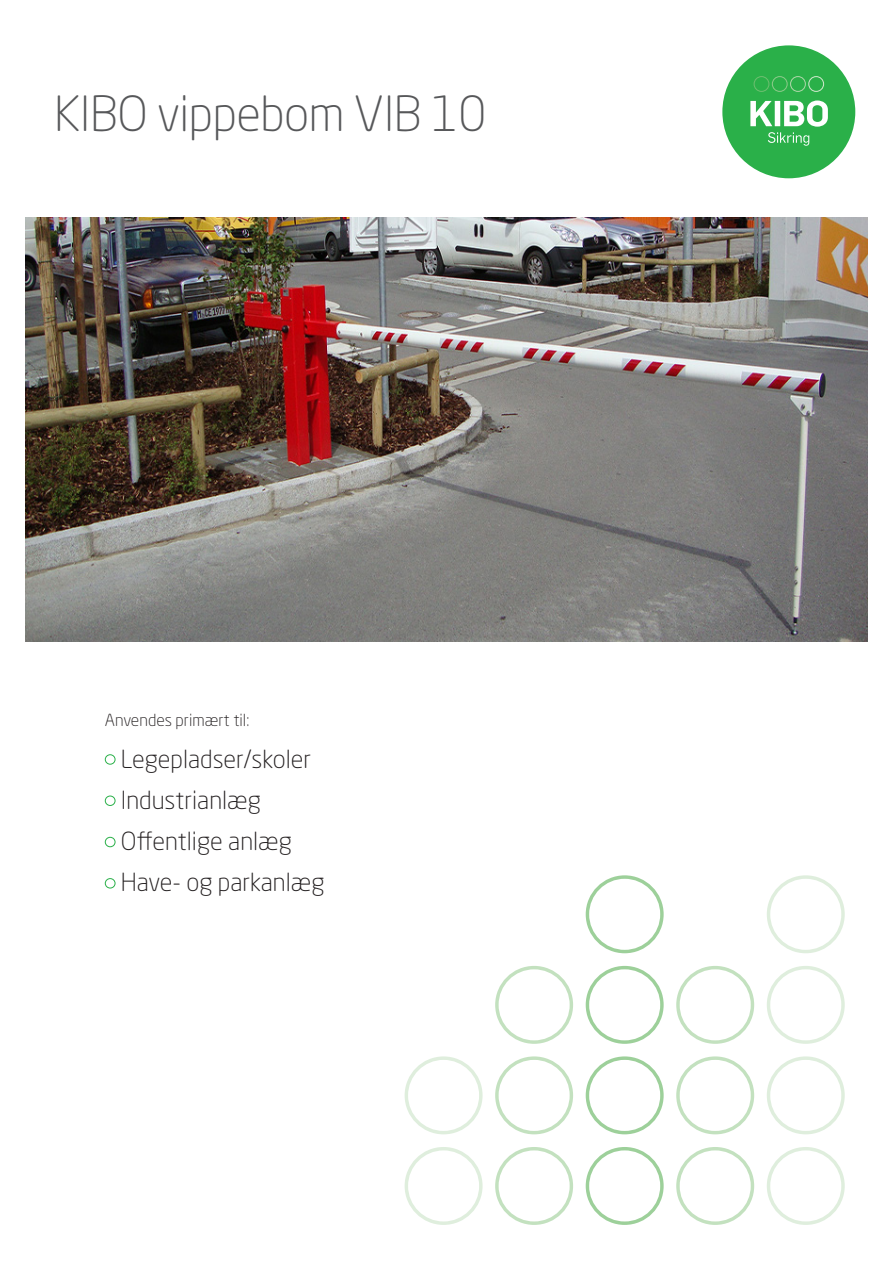
<style>
.page{position:relative;width:893px;height:1263px;background:#fff}
.page>*{position:absolute;margin:0;border:0;box-sizing:border-box;transform-origin:0 0}
.t1{font:300 48px "Neo Sans Std";letter-spacing:-.01em;color:#57585a}
.t2{font:300 24.75px "Neo Sans Std";color:#231f20}
.t3{font:300 16.5px "Neo Sans Std";color:#231f20}
</style>
<div class="page">
<div style="left:105px;top:754px;width:10px;height:10px;border:1px solid #2ab049;border-radius:50%"></div>
<div style="left:105px;top:796px;width:10px;height:10px;border:1px solid #2ab049;border-radius:50%"></div>
<div style="left:105px;top:837px;width:10px;height:10px;border:1px solid #2ab049;border-radius:50%"></div>
<div style="left:105px;top:878px;width:10px;height:10px;border:1px solid #2ab049;border-radius:50%"></div>
<img style="left:26px;top:218px;width:841px;height:423px">
<div style="left:722px;top:45px;width:133px;height:133px;background:#2ab049;border-radius:50%"></div>
<svg style="left:750px;top:100px;width:78px;height:46px"></svg>
<svg style="left:754px;top:76px;width:70px;height:16px"></svg>
<svg style="left:405px;top:1147px;width:78px;height:78px"></svg>
<svg style="left:495px;top:1147px;width:78px;height:78px"></svg>
<svg style="left:495px;top:966px;width:78px;height:78px"></svg>
<svg style="left:405px;top:1056px;width:78px;height:78px"></svg>
<svg style="left:495px;top:1056px;width:78px;height:78px"></svg>
<svg style="left:586px;top:1147px;width:78px;height:78px"></svg>
<svg style="left:586px;top:966px;width:78px;height:78px"></svg>
<svg style="left:586px;top:1056px;width:78px;height:78px"></svg>
<svg style="left:767px;top:1147px;width:78px;height:78px"></svg>
<svg style="left:767px;top:966px;width:78px;height:78px"></svg>
<svg style="left:767px;top:1056px;width:78px;height:78px"></svg>
<svg style="left:767px;top:875px;width:78px;height:78px"></svg>
<svg style="left:676px;top:1147px;width:78px;height:78px"></svg>
<svg style="left:676px;top:966px;width:78px;height:78px"></svg>
<svg style="left:676px;top:1056px;width:78px;height:78px"></svg>
<svg style="left:586px;top:875px;width:78px;height:78px"></svg>
<p class="t1" style="left:54px;top:85px;width:434px">KIBO vippebom VIB 10</p>
<p class="t3" style="left:105px;top:710px;width:146px">Anvendes primært til:</p>
<p class="t2" style="left:121px;top:744px;width:192px">Legepladser/skoler</p>
<p class="t2" style="left:121px;top:785px;width:142px">Industrianlæg</p>
<p class="t2" style="left:121px;top:826px;width:173px">Offentlige anlæg</p>
<p class="t2" style="left:121px;top:868px;width:205px">Have- og parkanlæg</p>
</div>
